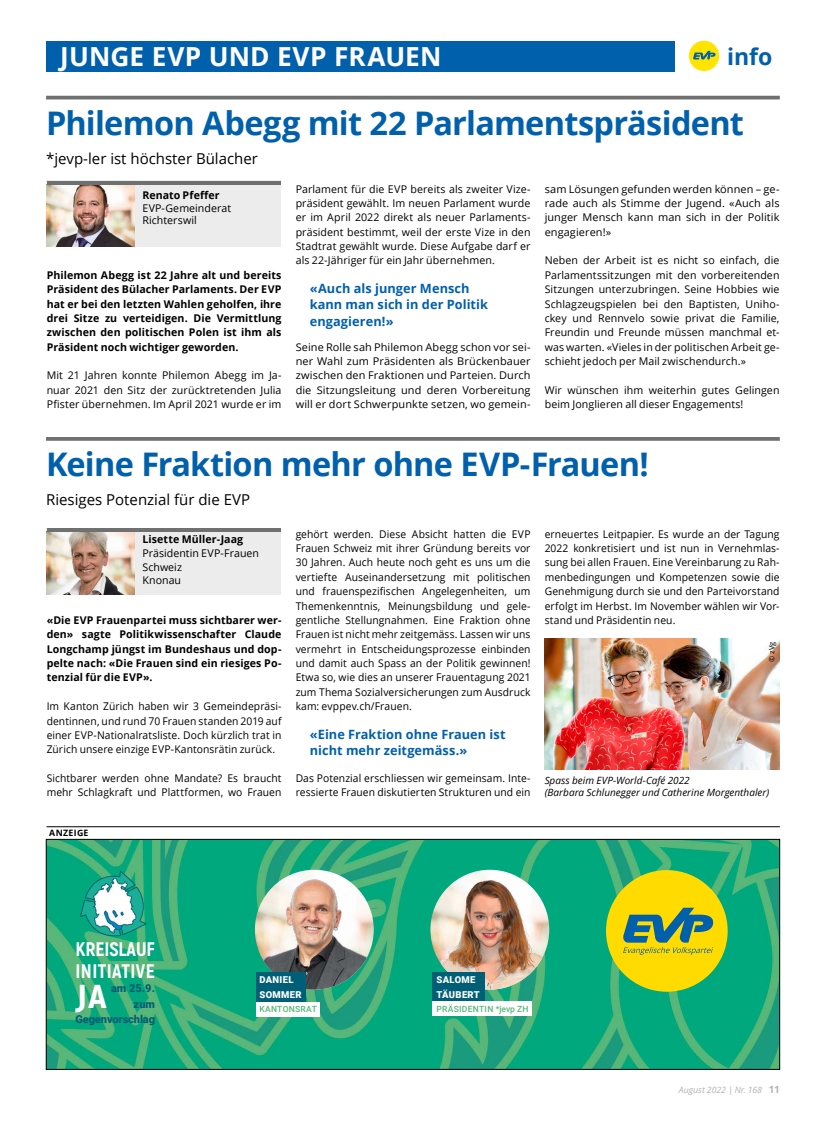
<style>
.page{position:relative;width:833px;height:1134px;background:#fff}
.page>*{position:absolute;margin:0;border:0;box-sizing:border-box;transform-origin:0 0}
.t1{font:800 33.12px "Akrobat";color:#fff;scale:1.16 1}
.t2{font:700 32.5px "Open Sans";letter-spacing:-.025em;color:#0060ac}
.t3{font:700 26.25px "Open Sans";letter-spacing:.005em;color:#fff}
.t4{font:700 23px "Open Sans";color:#0060ac}
.t5{font:800 19.62px/21.9px "Akrobat";color:#fff}
.t6{font:15px "Open Sans";color:#000}
.t7{font:700 12.75px/16.2px "Open Sans";letter-spacing:.005em;color:#0060ac}
.t8{font:900 11px/15.2px "Roboto";letter-spacing:-.01em;color:#005f76;text-align:right}
.t9{font:10.62px/14.4px "Open Sans";letter-spacing:.01em;color:#000;text-align:justify}
.t10{font:700 10.62px/14.4px "Open Sans";letter-spacing:.01em;color:#000;text-align:justify}
.t11{font:italic 10px/12.5px "Open Sans";color:#000}
.t12{font:900 9.5px/15px "Roboto";letter-spacing:.035em;color:#fff}
.t13{font:italic 8.75px "Open Sans";color:#b1b4b4}
.t14{font:700 8.75px "Open Sans";letter-spacing:.04em;color:#000}
.t15{font:500 8.5px "Roboto";letter-spacing:.035em;color:#56b67a}
.t16{font:500 8.5px "Roboto";letter-spacing:.035em;color:#56b678}
.t17{font:7.5px "Open Sans";color:#000}
.s1{font-weight:700;font-style:normal;font-size:10px}
</style>
<div class="page">
<div style="left:689px;top:41px;width:30px;height:30px;background:#ffe400;border-radius:50%"></div>
<svg style="left:693px;top:51px;width:22px;height:9px"></svg>
<div style="left:46px;top:41px;width:628px;height:30px;background:#0060ac"></div>
<div style="left:47px;top:181px;width:234px;height:66px;background:#ececec"></div>
<img style="left:47px;top:184px;width:88px;height:63px">
<hr style="left:47px;top:181px;width:234px;height:3px;background:#6f7070">
<div style="left:47px;top:528px;width:234px;height:66px;background:#ececec"></div>
<img style="left:47px;top:531px;width:88px;height:63px">
<hr style="left:47px;top:528px;width:234px;height:3px;background:#6f7070">
<hr style="left:46px;top:826px;width:734px;height:1px;background:#000">
<hr style="left:46px;top:96px;width:734px;height:3px;background:#6f7070">
<svg style="left:46px;top:437px;width:734px;height:4px;background:#777878"></svg>
<img style="left:544px;top:638px;width:236px;height:131px">
<img style="left:48px;top:841px;width:730px;height:226px">
<img style="left:80px;top:870px;width:68px;height:68px">
<img style="left:255px;top:870px;width:119px;height:120px">
<img style="left:430px;top:870px;width:119px;height:120px">
<div style="left:256px;top:972px;width:49px;height:30px;background:#005f76"></div>
<div style="left:256px;top:1002px;width:63px;height:14px;background:#fff"></div>
<div style="left:432px;top:972px;width:52px;height:30px;background:#005f76"></div>
<div style="left:432px;top:1002px;width:99px;height:14px;background:#fff"></div>
<div style="left:606px;top:870px;width:121px;height:122px;background:#ffdb00;border-radius:50%"></div>
<svg style="left:623px;top:908px;width:90px;height:47px"></svg>
<div style="left:46px;top:839px;width:734px;height:230px;border:1px solid #000"></div>
<h3 class="t3" style="left:60px;top:38px;width:383px">JUNGE EVP UND EVP FRAUEN</h3>
<h3 class="t4" style="left:727px;top:40px;width:47px">info</h3>
<h2 class="t2" style="left:46px;top:100px;width:699px">Philemon Abegg mit 22 Parlamentspräsident</h2>
<h3 class="t6" style="left:46px;top:148px;width:213px">*jevp-ler ist höchster Bülacher</h3>
<p class="t10" style="left:142px;top:188px;width:79px">Renato Pfeffer</p>
<p class="t9" style="left:142px;top:201px;width:90px;line-height:12.5px">EVP-Gemeinderat<br>Richterswil</p>
<p class="t10" style="left:47px;top:267px;width:236px">Philemon Abegg ist 22 Jahre alt und bereits Präsident des Bülacher Parlaments. Der EVP hat er bei den letzten Wahlen geholfen, ihre drei Sitze zu verteidigen. Die Vermittlung zwischen den politischen Polen ist ihm als Präsident noch wichtiger geworden.</p>
<p class="t9" style="left:47px;top:368px;width:236px">Mit 21 Jahren konnte Philemon Abegg im Ja&shy;nuar 2021 den Sitz der zurücktretenden Julia Pfister übernehmen. Im April 2021 wurde er im</p>
<p class="t9" style="left:296px;top:181px;width:236px">Parlament für die EVP bereits als zweiter Vize&shy;präsident gewählt. Im neuen Parlament wurde er im April 2022 direkt als neuer Parlaments&shy;präsident bestimmt, weil der erste Vize in den Stadtrat gewählt wurde. Diese Aufgabe darf er als 22-Jähriger für ein Jahr übernehmen.</p>
<p class="t7" style="left:310px;top:280px;width:180px">«Auch als junger Mensch kann man sich in der Politik engagieren!»</p>
<p class="t9" style="left:296px;top:339px;width:236px">Seine Rolle sah Philemon Abegg schon vor sei&shy;ner Wahl zum Präsidenten als Brückenbauer zwischen den Fraktionen und Parteien. Durch die Sitzungsleitung und deren Vorbereitung will er dort Schwerpunkte setzen, wo gemein-</p>
<p class="t9" style="left:545px;top:181px;width:236px">sam Lösungen gefunden werden können – ge&shy;rade auch als Stimme der Jugend. «Auch als junger Mensch kann man sich in der Politik engagieren!»</p>
<p class="t9" style="left:545px;top:253px;width:236px">Neben der Arbeit ist es nicht so einfach, die Parlamentssitzungen mit den vorbereitenden Sitzungen unterzubringen. Seine Hobbies wie Schlagzeugspielen bei den Baptisten, Uniho&shy;ckey und Rennvelo sowie privat die Familie, Freundin und Freunde müssen manchmal et&shy;was warten. «Vieles in der politischen Arbeit ge&shy;schieht jedoch per Mail zwischendurch.»</p>
<p class="t9" style="left:545px;top:382px;width:236px">Wir wünschen ihm weiterhin gutes Gelingen beim Jonglieren all dieser Engagements!</p>
<h2 class="t2" style="left:46px;top:441px;width:604px">Keine Fraktion mehr ohne EVP-Frauen!</h2>
<h3 class="t6" style="left:46px;top:489px;width:205px">Riesiges Potenzial für die EVP</h3>
<p class="t10" style="left:142px;top:532px;width:102px">Lisette Müller-Jaag</p>
<p class="t9" style="left:142px;top:546px;width:118px;line-height:13.8px;text-align:left">Präsidentin EVP-Frauen<br>Schweiz<br>Knonau</p>
<p class="t10" style="left:47px;top:612px;width:236px">«Die EVP Frauenpartei muss sichtbarer wer&shy;den» sagte Politikwissenschafter Claude Longchamp jüngst im Bundeshaus und dop&shy;pelte nach: «Die Frauen sind ein riesiges Po&shy;tenzial für die EVP».</p>
<p class="t9" style="left:47px;top:699px;width:236px">Im Kanton Zürich haben wir 3 Gemeindepräsi&shy;dentinnen, und rund 70 Frauen standen 2019 auf einer EVP-Nationalratsliste. Doch kürzlich trat in Zürich unsere einzige EVP-Kantonsrätin zurück.</p>
<p class="t9" style="left:47px;top:771px;width:236px">Sichtbarer werden ohne Mandate? Es braucht mehr Schlagkraft und Plattformen, wo Frauen</p>
<p class="t14" style="left:49px;top:826px;width:41px">ANZEIGE</p>
<p class="t9" style="left:296px;top:526px;width:236px">gehört werden. Diese Absicht hatten die EVP Frauen Schweiz mit ihrer Gründung bereits vor 30 Jahren. Auch heute noch geht es uns um die vertiefte Auseinandersetzung mit politischen und frauenspezifischen Angelegenheiten, um Themenkenntnis, Meinungsbildung und gele&shy;gentliche Stellungnahmen. Eine Fraktion ohne Frauen ist nicht mehr zeitgemäss. Lassen wir uns vermehrt in Entscheidungsprozesse einbinden und damit auch Spass an der Politik gewinnen!<br>Etwa so, wie dies an unserer Frauentagung 2021 zum Thema Sozialversicherungen zum Ausdruck kam: evppev.ch/Frauen.</p>
<p class="t7" style="left:310px;top:726px;width:197px">«Eine Fraktion ohne Frauen ist nicht mehr zeitgemäss.»</p>
<p class="t9" style="left:296px;top:771px;width:236px">Das Potenzial erschliessen wir gemeinsam. Inte&shy;ressierte Frauen diskutierten Strukturen und ein</p>
<p class="t9" style="left:545px;top:526px;width:236px">erneuertes Leitpapier. Es wurde an der Tagung 2022 konkretisiert und ist nun in Vernehmlas&shy;sung bei allen Frauen. Eine Vereinbarung zu Rah&shy;menbedingungen und Kompetenzen sowie die Genehmigung durch sie und den Parteivorstand erfolgt im Herbst. Im November wählen wir Vor&shy;stand und Präsidentin neu.</p>
<p class="t17" style="left:766px;top:662px;width:22px;rotate:-90deg">© zVg</p>
<p class="t11" style="left:544px;top:773px;width:226px">Spass beim EVP-World-Café 2022<br>(Barbara Schlunegger und Catherine Morgenthaler)</p>
<h3 class="t5" style="left:75px;top:938px;width:81px">KREISLAUF<br>INITIATIVE</h3>
<h1 class="t1" style="left:75px;top:975px;width:29px">JA</h1>
<p class="t8" style="left:75px;top:980px;width:81px">am 25.9.<br>zum<br>Gegenvorschlag</p>
<p class="t12" style="left:259px;top:972px;width:44px">DANIEL<br>SOMMER</p>
<p class="t16" style="left:259px;top:1003px;width:59px">KANTONSRAT</p>
<p class="t12" style="left:436px;top:971px;width:45px">SALOME<br>TÄUBERT</p>
<p class="t15" style="left:436px;top:1003px;width:93px">PRÄSIDENTIN *jevp ZH</p>
<p class="t13" style="left:679px;top:1084px;width:102px">August 2022 | Nr. 168 <span class="s1">11</span></p>
</div>
